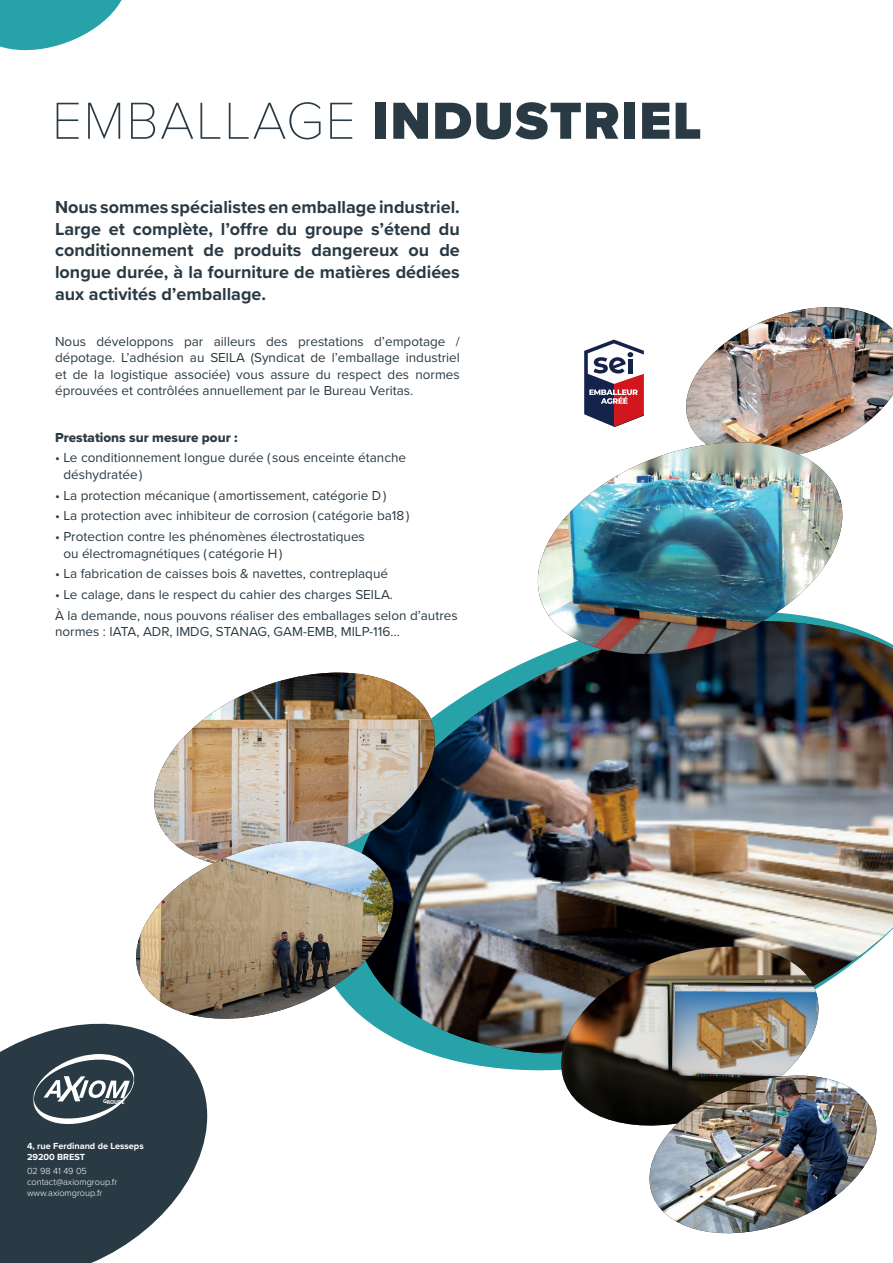
<style>
.page{position:relative;width:893px;height:1263px;background:#fff}
.page>*{position:absolute;margin:0;border:0;box-sizing:border-box;transform-origin:0 0}
.Titre{font:900 54px "Proxima Nova";letter-spacing:.025em;color:#2a3a44}
.intro{font:700 18px/21.6px "Proxima Nova";color:#2a3a44;text-align:justify}
.texte{font:13.5px/16.5px "Proxima Nova";color:#2a3a44}
.intro-2{font:13.5px/16.5px "Proxima Nova";color:#2a3a44;text-align:justify}
.texte-2{font:13.5px "Proxima Nova Extrabld";color:#2a3a44}
.t1{font:300 9.15px/10.6px "Proxima Nova";color:#fff}
.t2{font:700 9.15px/10.6px "Proxima Nova";color:#fff}
.t3{font:700 5.7px "Myriad Pro";color:#fff}
.s1{font-family:"Proxima Nova T";font-weight:100}
</style>
<div class="page">
<img style="left:686px;top:307px;width:207px;height:125px">
<svg style="left:0;top:0;width:122px;height:51px"></svg>
<svg style="left:441px;top:1057px;width:111px;height:14px;fill:#26a2a8"></svg>
<img style="left:381px;top:627px;width:512px;height:430px">
<svg style="left:327px;top:659px;width:118px;height:222px"></svg>
<img style="left:154px;top:673px;width:282px;height:196px">
<img style="left:527px;top:427px;width:326px;height:242px">
<img style="left:538px;top:442px;width:304px;height:214px">
<svg style="left:552px;top:934px;width:276px;height:137px;background:#5d5d5b"></svg>
<img style="left:557px;top:947px;width:266px;height:179px">
<svg style="left:641px;top:1064px;width:187px;height:62px"></svg>
<img style="left:648px;top:1075px;width:229px;height:159px">
<svg style="left:584px;top:340px;width:60px;height:87px"></svg>
<div style="left:593px;top:407px;width:21px;height:8px;background:#14234b"></div>
<div style="left:614px;top:404px;width:26px;height:10px;background:#d1161e"></div>
<svg style="left:154px;top:828px;width:248px;height:203px"></svg>
<img style="left:136px;top:841px;width:259px;height:179px">
<svg style="left:0;top:1008px;width:210px;height:255px;fill:#2a3a44"></svg>
<svg style="left:33px;top:1054px;width:101px;height:70px"></svg>
<p class="Titre" style="left:52px;top:80px;width:651px"><span class="s1">EMBALLAGE</span> INDUSTRIEL</p>
<p class="intro" style="left:55px;top:196px;width:406px">Nous sommes spécialistes en emballage industriel.<br>Large et complète, l’offre du groupe s’étend du conditionnement de produits dangereux ou de longue durée, à la fourniture de matières dédiées aux activités d’emballage.</p>
<p class="intro-2" style="left:55px;top:332px;width:406px">Nous développons par ailleurs des prestations d’empotage / dépotage. L’adhésion au SEILA (Syndicat de l’emballage industriel et de la logistique associée) vous assure du respect des normes éprouvées et contrôlées annuellement par le Bureau Veritas.</p>
<p class="texte-2" style="left:55px;top:427px;width:184px">Prestations sur mesure pour :</p>
<p class="texte" style="left:63px;top:449px;width:344px;text-indent:-8px">• Le conditionnement longue durée ( sous enceinte étanche déshydratée )</p>
<p class="texte" style="left:55px;top:486px;width:333px">• La protection mécanique ( amortissement, catégorie D )</p>
<p class="texte" style="left:55px;top:507px;width:356px">• La protection avec inhibiteur de corrosion ( catégorie ba18 )</p>
<p class="texte" style="left:63px;top:528px;width:303px;text-indent:-8px">• Protection contre les phénomènes électrostatiques ou électromagnétiques ( catégorie H )</p>
<p class="texte" style="left:55px;top:565px;width:334px">• La fabrication de caisses bois &amp; navettes, contreplaqué</p>
<p class="texte" style="left:55px;top:586px;width:339px">• Le calage, dans le respect du cahier des charges SEILA.</p>
<p class="texte" style="left:55px;top:607px;width:404px">À la demande, nous pouvons réaliser des emballages selon d’autres normes : IATA, ADR, IMDG, STANAG, GAM-EMB, MILP-116…</p>
<p class="t3" style="left:103px;top:1098px;width:23px;rotate:1deg">GROUPE</p>
<p class="t2" style="left:27px;top:1140px;width:118px">4, rue Ferdinand de Lesseps<br>29200 BREST</p>
<p class="t1" style="left:27px;top:1165px;width:92px">02 98 41 49 05 contact@axiomgroup.fr www.axiomgroup.fr</p>
</div>
